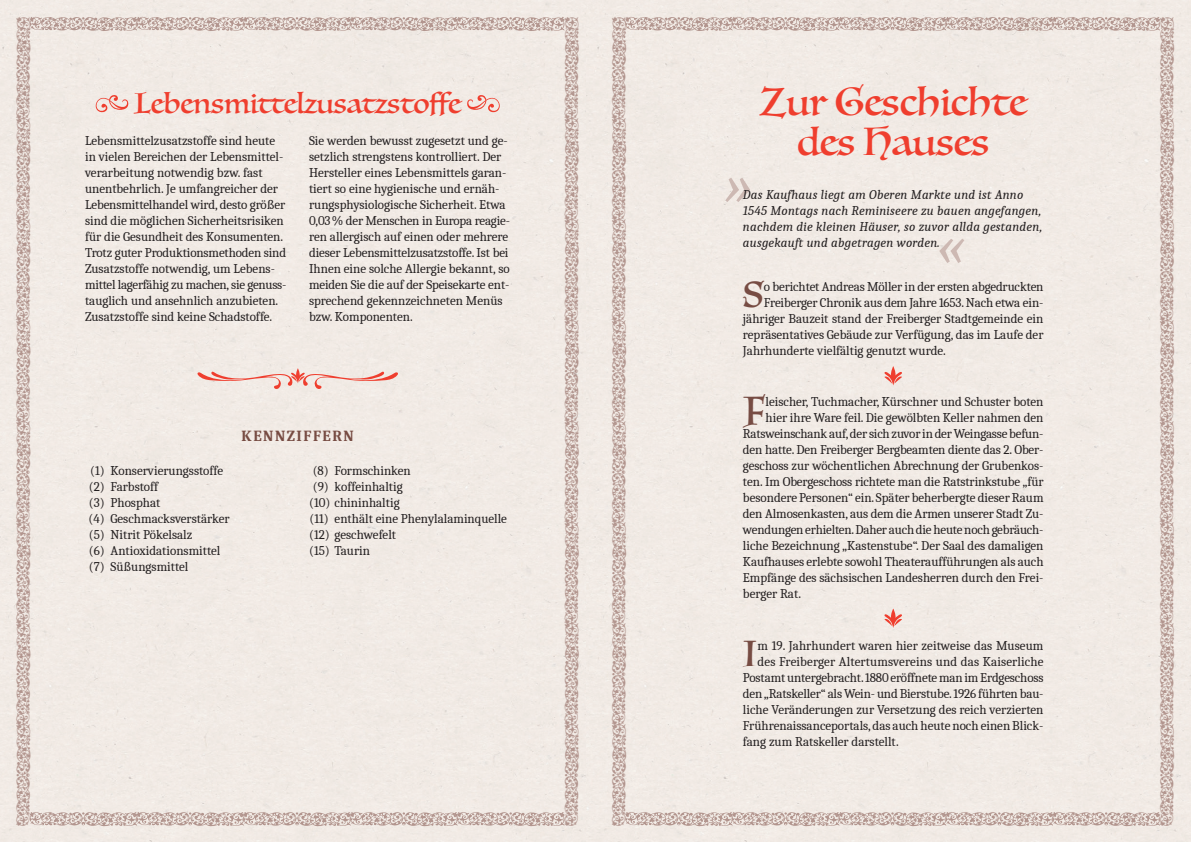
<style>
.page{position:relative;width:1191px;height:842px;background:#fff}
.page>*{position:absolute;margin:0;border:0;box-sizing:border-box;transform-origin:0 0}
.t1{font:38px/40px "Luminari";color:#ef3e2e;text-align:center}
.t2{font:35.1px "Luminari";color:#774c43}
.t3{font:28px "Luminari";color:#ef3e2e}
.t4{font:700 15px "Caladea";letter-spacing:.1em;color:#774c43}
.t5{font:13px/16px "Caladea";color:#231f20}
.t6{font:italic 13px/16px "Caladea";letter-spacing:.02em;color:#231f20}
</style>
<div class="page">
<div style="left:587px;top:0;width:604px;height:842px;background:#f1eae5"></div>
<div style="left:16px;top:17px;width:563px;height:809px;background:#f1eae5"></div>
<div style="left:612px;top:17px;width:562px;height:809px;background:#f1eae5"></div>
<h3 class="t3" style="left:134px;top:79px;width:328px">Lebensmittelzusatzstoffe</h3>
<p class="t5" style="left:85px;top:132px;width:203px">Lebensmittelzusatzstoffe sind heute in vielen Bereichen der Lebensmittel&shy;verarbeitung notwendig bzw. fast unentbehrlich. Je umfangreicher der Lebensmittelhandel wird, desto größer sind die möglichen Sicherheitsrisiken für die Gesundheit des Konsumenten.<br>Trotz guter Produktionsmethoden sind Zusatzstoffe notwendig, um Lebens&shy;mittel lagerfähig zu machen, sie genuss&shy;tauglich und ansehnlich anzubieten.<br>Zusatzstoffe sind keine Schadstoffe.</p>
<p class="t5" style="left:309px;top:132px;width:202px">Sie werden bewusst zugesetzt und ge&shy;setzlich strengstens kontrolliert. Der Hersteller eines Lebensmittels garan&shy;tiert so eine hygienische und ernäh&shy;rungsphysiologische Sicherheit. Etwa 0,03% der Menschen in Europa reagie&shy;ren allergisch auf einen oder mehrere dieser Lebensmittelzusatzstoffe. Ist bei Ihnen eine solche Allergie bekannt, so meiden Sie die auf der Speisekarte ent&shy;sprechend gekennzeichneten Menüs bzw. Komponenten.</p>
<p class="t4" style="left:242px;top:427px;width:114px">KENNZIFFERN</p>
<p class="t5" style="left:89px;top:463px;width:143px">(1) Konservierungsstoffe (2) Farbstoff<br>(3) Phosphat<br>(4) Geschmacksverstärker (5) Nitrit Pökelsalz<br>(6) Antioxidationsmittel (7) Süßungsmittel</p>
<p class="t5" style="left:309px;top:463px;width:199px">(8) Formschinken<br>(9) koffeinhaltig<br>(10) chininhaltig<br>(11) enthält eine Phenylalaminquelle (12) geschwefelt<br>(15) Taurin</p>
<h1 class="t1" style="left:759px;top:82px;width:269px">Zur Geschichte des Hauses</h1>
<p class="t6" style="left:743px;top:186px;width:301px">Das Kaufhaus liegt am Oberen Markte und ist Anno 1545 Montags nach Reminiseere zu bauen angefangen, nachdem die kleinen Häuser, so zuvor allda gestanden, ausgekauft und abgetragen worden.</p>
<h2 class="t2" style="left:742px;top:265px;width:22px">S</h2>
<p class="t5" style="left:764px;top:278px;width:281px">o berichtet Andreas Möller in der ersten abgedruckten</p>
<p class="t5" style="left:764px;top:294px;width:281px">Freiberger Chronik aus dem Jahre 1653. Nach etwa ein-</p>
<p class="t5" style="left:743px;top:310px;width:302px">jähriger Bauzeit stand der Freiberger Stadtgemeinde ein</p>
<p class="t5" style="left:743px;top:326px;width:302px">repräsentatives Gebäude zur Verfügung, das im Laufe der</p>
<p class="t5" style="left:743px;top:342px;width:204px">Jahrhunderte vielfältig genutzt wurde.</p>
<h2 class="t2" style="left:743px;top:380px;width:23px">F</h2>
<p class="t5" style="left:765px;top:394px;width:279px">leischer, Tuchmacher, Kürschner und Schuster boten</p>
<p class="t5" style="left:765px;top:410px;width:279px">hier ihre Ware feil. Die gewölbten Keller nahmen den</p>
<p class="t5" style="left:743px;top:426px;width:301px">Ratsweinschank auf, der sich zuvor in der Weingasse befun-</p>
<p class="t5" style="left:743px;top:442px;width:301px">den hatte. Den Freiberger Bergbeamten diente das 2. Ober-</p>
<p class="t5" style="left:743px;top:458px;width:302px">geschoss zur wöchentlichen Abrechnung der Grubenkos-</p>
<p class="t5" style="left:743px;top:474px;width:302px">ten. Im Obergeschoss richtete man die Ratstrinkstube „für</p>
<p class="t5" style="left:743px;top:490px;width:302px">besondere Personen“ ein. Später beherbergte dieser Raum</p>
<p class="t5" style="left:743px;top:506px;width:301px">den Almosenkasten, aus dem die Armen unserer Stadt Zu-</p>
<p class="t5" style="left:743px;top:522px;width:302px">wendungen erhielten. Daher auch die heute noch gebräuch-</p>
<p class="t5" style="left:743px;top:538px;width:302px">liche Bezeichnung „Kastenstube“. Der Saal des damaligen</p>
<p class="t5" style="left:743px;top:554px;width:302px">Kaufhauses erlebte sowohl Theateraufführungen als auch</p>
<p class="t5" style="left:743px;top:570px;width:302px">Empfänge des sächsischen Landesherren durch den Frei-</p>
<p class="t5" style="left:743px;top:586px;width:60px">berger Rat.</p>
<h2 class="t2" style="left:743px;top:624px;width:15px">I</h2>
<p class="t5" style="left:757px;top:637px;width:287px">m 19. Jahrhundert waren hier zeitweise das Museum</p>
<p class="t5" style="left:757px;top:653px;width:287px">des Freiberger Altertumsvereins und das Kaiserliche</p>
<p class="t5" style="left:743px;top:669px;width:302px">Postamt untergebracht. 1880 eröffnete man im Erdgeschoss</p>
<p class="t5" style="left:743px;top:685px;width:301px">den „Ratskeller“ als Wein- und Bierstube. 1926 führten bau-</p>
<p class="t5" style="left:743px;top:701px;width:302px">liche Veränderungen zur Versetzung des reich verzierten</p>
<p class="t5" style="left:743px;top:717px;width:301px">Frührenaissanceportals, das auch heute noch einen Blick-</p>
<p class="t5" style="left:743px;top:733px;width:157px">fang zum Ratskeller darstellt.</p>
</div>
